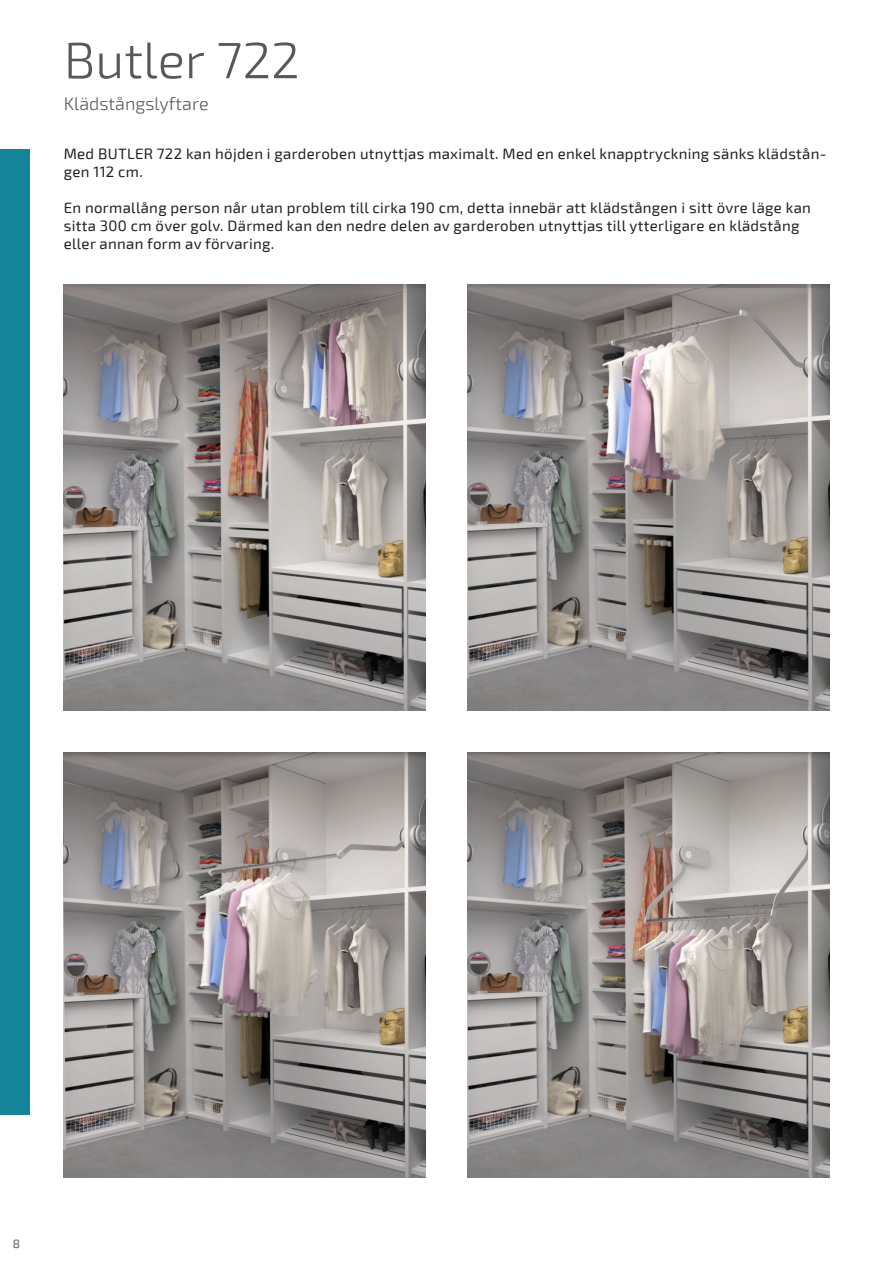
<style>
.page{position:relative;width:893px;height:1263px;background:#fff}
.page>*{position:absolute;margin:0;border:0;box-sizing:border-box;transform-origin:0 0}
.Produkt-Rubrik{font:300 51px "Exo 2";color:#57585a}
.Produkt-Underrubrik{font:300 18px "Exo 2";color:#57585a}
.t1{font:15px/18px "Exo 2";letter-spacing:.02em;color:#231f20}
.t2{font:12px "Exo 2";color:#57585a}
</style>
<div class="page">
<img style="left:64px;top:285px;width:361px;height:425px">
<img style="left:64px;top:753px;width:361px;height:425px">
<img style="left:468px;top:285px;width:361px;height:425px">
<img style="left:468px;top:753px;width:361px;height:425px">
<div style="left:0;top:149px;width:30px;height:965px;background:#168498"></div>
<p class="Produkt-Rubrik" style="left:64px;top:31px;width:237px">Butler 722</p>
<p class="Produkt-Underrubrik" style="left:64px;top:94px;width:147px">Klädstångslyftare</p>
<p class="t1" style="left:64px;top:145px;width:764px">Med BUTLER 722 kan höjden i garderoben utnyttjas maximalt. Med en enkel knapptryckning sänks klädstån&shy;gen 112 cm.</p>
<p class="t1" style="left:64px;top:199px;width:749px">En normallång person når utan problem till cirka 190 cm, detta innebär att klädstången i sitt övre läge kan sitta 300 cm över golv. Därmed kan den nedre delen av garderoben utnyttjas till ytterligare en klädstång eller annan form av förvaring.</p>
<p class="t2" style="left:13px;top:1237px;width:9px">8</p>
</div>
